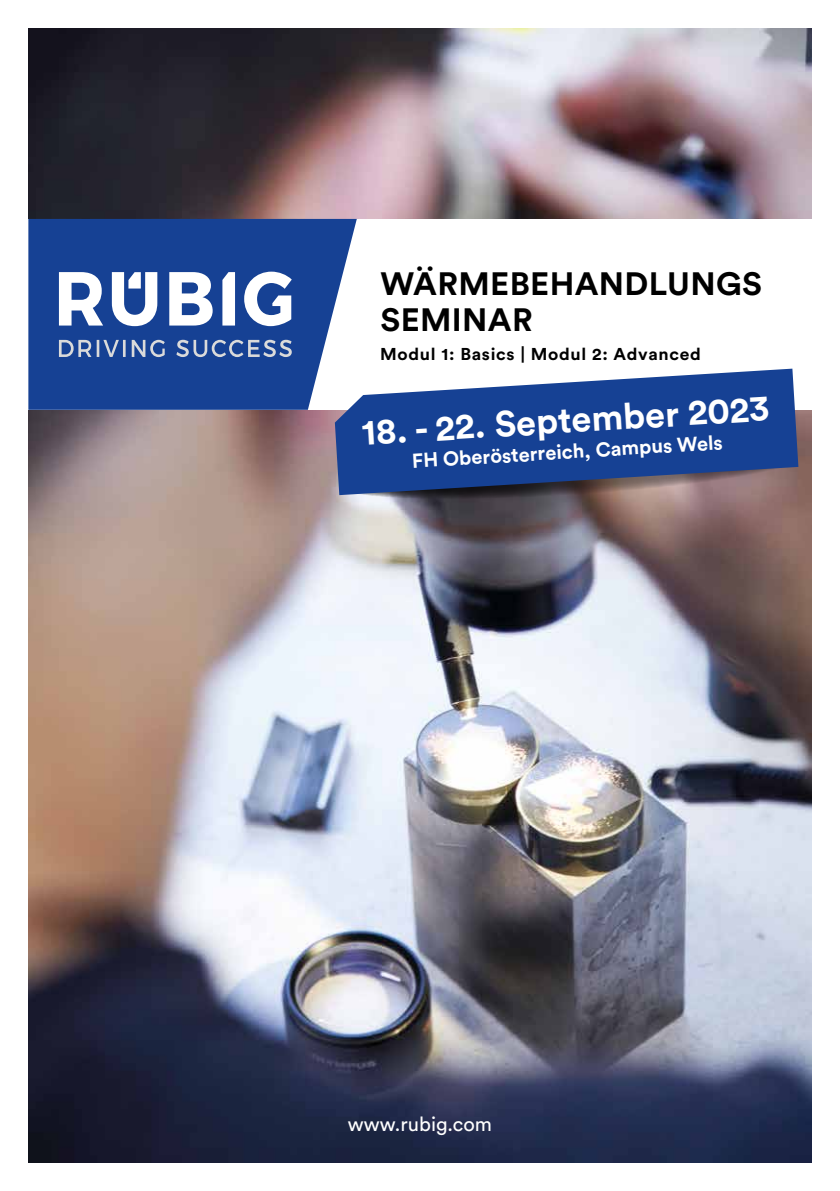
<style>
.page{position:relative;width:840px;height:1191px;background:#fff}
.page>*{position:absolute;margin:0;border:0;box-sizing:border-box;transform-origin:0 0}
.t1{font:700 36px "Circular Pro";color:#fff}
.t2{font:700 32px/36.2px "Circular Pro";letter-spacing:.01em;color:#000}
.t3{font:700 20px "Circular Pro";color:#fff}
.t4{font:20px "Circular Pro";color:#fff}
.t5{font:700 17px "Circular Pro";letter-spacing:.04em;color:#000}
</style>
<div class="page">
<img style="left:28px;top:28px;width:783px;height:1134px">
<div style="left:28px;top:219px;width:783px;height:191px;background:#fff"></div>
<svg style="left:28px;top:219px;width:328px;height:191px;background:#28509c"></svg>
<svg style="left:59px;top:340px;width:232px;height:17px;background:#5875ab"></svg>
<svg style="left:244px;top:272px;width:47px;height:54px"></svg>
<svg style="left:222px;top:272px;width:13px;height:53px"></svg>
<svg style="left:169px;top:272px;width:43px;height:53px"></svg>
<svg style="left:112px;top:272px;width:45px;height:54px"></svg>
<svg style="left:59px;top:272px;width:44px;height:53px"></svg>
<svg style="left:338px;top:495px;width:460px;height:8px;background:#827275"></svg>
<svg style="left:334px;top:369px;width:464px;height:126px;background:#3c5a9a"></svg>
<h2 class="t2" style="left:380px;top:264px;width:383px">WÄRMEBEHANDLUNGS<br>SEMINAR</h2>
<p class="t5" style="left:380px;top:342px;width:322px">Modul 1: Basics | Modul 2: Advanced</p>
<h1 class="t1" style="left:359px;top:409px;width:409px;rotate:-4deg">18. - 22. September 2023</h1>
<p class="t3" style="left:411px;top:448px;width:312px;rotate:-4deg">FH Oberösterreich, Campus Wels</p>
<p class="t4" style="left:348px;top:1110px;width:145px">www.rubig.com</p>
</div>
